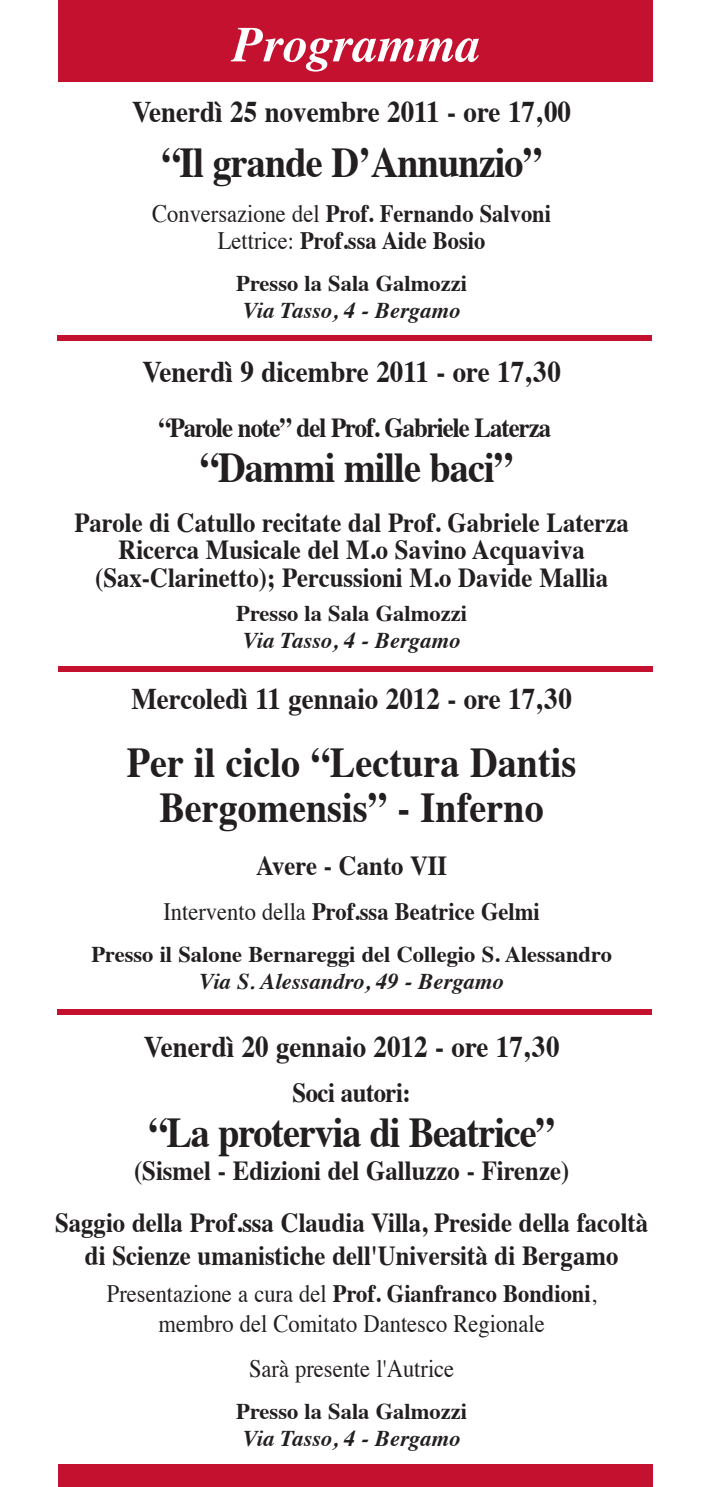
<style>
.page{position:relative;width:709px;height:1487px;background:#fff}
.page>*{position:absolute;margin:0;border:0;box-sizing:border-box;transform-origin:0 0}
.t1{font:italic 700 50px "Times";color:#fff}
.t2{font:700 42.5px "Times";letter-spacing:-.025em;color:#231f20;scale:.9 1}
.t3{font:700 42.5px/45px "Times";color:#231f20;text-align:center;scale:.9 1}
.t4{font:700 30px "Times";color:#231f20;scale:.9 1}
.t5{font:700 27.5px/27.5px "Times";color:#231f20;text-align:center;scale:.9 1}
.t6{font:700 27.5px "Times";letter-spacing:-.04em;color:#231f20;scale:.9 1}
.t7{font:700 27.5px "Times";letter-spacing:-.02em;color:#231f20;scale:.9 1}
.t8{font:25px/30px "Times";color:#231f20;text-align:center;scale:.9 1}
.t9{font:700 25px/27.5px "Times";color:#231f20;text-align:center;scale:.9 1}
.t10{font:700 22.5px "Times";color:#231f20}
.t11{font:italic 700 22.5px "Times";color:#231f20}
.s1{font-weight:400}
.s2{font-weight:700}
</style>
<div class="page">
<div style="left:59px;top:0;width:594px;height:81px;background:#c41130"></div>
<div style="left:59px;top:1464px;width:594px;height:22px;background:#c41130"></div>
<div style="left:57px;top:335px;width:594px;height:5px;background:#c41130"></div>
<div style="left:59px;top:666px;width:594px;height:5px;background:#c41130"></div>
<div style="left:57px;top:1009px;width:594px;height:5px;background:#c41130"></div>
<h1 class="t1" style="left:232px;top:24px;width:249px">Programma</h1>
<p class="t4" style="left:132px;top:99px;width:489px">Venerdì 25 novembre 2011 - ore 17,00</p>
<h2 class="t2" style="left:161px;top:145px;width:424px">“Il grande D’Annunzio”</h2>
<p class="t9" style="left:152px;top:202px;width:444px"><span class="s1">Conversazione del</span> Prof. Fernando Salvoni<br><span class="s1">Lettrice:</span> Prof.ssa Aide Bosio</p>
<p class="t10" style="left:236px;top:274px;width:232px">Presso la Sala Galmozzi</p>
<p class="t11" style="left:243px;top:301px;width:219px">Via Tasso, 4 - Bergamo</p>
<p class="t4" style="left:142px;top:359px;width:466px">Venerdì 9 dicembre 2011 - ore 17,30</p>
<p class="t6" style="left:158px;top:416px;width:438px">“Parole note” del Prof. Gabriele Laterza</p>
<h2 class="t2" style="left:200px;top:450px;width:349px">“Dammi mille baci”</h2>
<p class="t5" style="left:74px;top:511px;width:617px">Parole di Catullo recitate dal Prof. Gabriele Laterza<br>Ricerca Musicale del M.o Savino Acquaviva (Sax-Clarinetto); Percussioni M.o Davide Mallia</p>
<p class="t10" style="left:236px;top:604px;width:232px">Presso la Sala Galmozzi</p>
<p class="t11" style="left:243px;top:631px;width:219px">Via Tasso, 4 - Bergamo</p>
<p class="t4" style="left:131px;top:687px;width:491px">Mercoledì 11 gennaio 2012 - ore 17,30</p>
<h2 class="t3" style="left:127px;top:743px;width:501px">Per il ciclo “Lectura Dantis<br>Bergomensis” - Inferno</h2>
<p class="t5" style="left:256px;top:853px;width:214px">Avere - Canto VII</p>
<p class="t9" style="left:163px;top:899px;width:419px"><span class="s1">Intervento della</span> Prof.ssa Beatrice Gelmi</p>
<p class="t10" style="left:91px;top:944px;width:522px">Presso il Salone Bernareggi del Collegio S. Alessandro</p>
<p class="t11" style="left:199px;top:971px;width:305px">Via S. Alessandro, 49 - Bergamo</p>
<p class="t4" style="left:144px;top:1034px;width:463px">Venerdì 20 gennaio 2012 - ore 17,30</p>
<p class="t7" style="left:292px;top:1081px;width:133px">Soci autori:</p>
<h2 class="t2" style="left:149px;top:1115px;width:452px">“La protervia di Beatrice”</h2>
<p class="t5" style="left:55px;top:1146px;width:660px;line-height:52.5px">(Sismel - Edizioni del Galluzzo - Firenze)<br>Saggio della Prof.ssa Claudia Villa, Preside della facoltà</p>
<p class="t5" style="left:85px;top:1243px;width:594px">di Scienze umanistiche dell'Università di Bergamo</p>
<p class="t8" style="left:107px;top:1280px;width:545px">Presentazione a cura del <span class="s2">Prof. Gianfranco Bondioni</span>, membro del Comitato Dantesco Regionale</p>
<p class="t8" style="left:249px;top:1355px;width:229px">Sarà presente l'Autrice</p>
<p class="t10" style="left:236px;top:1402px;width:232px">Presso la Sala Galmozzi</p>
<p class="t11" style="left:243px;top:1429px;width:219px">Via Tasso, 4 - Bergamo</p>
</div>
